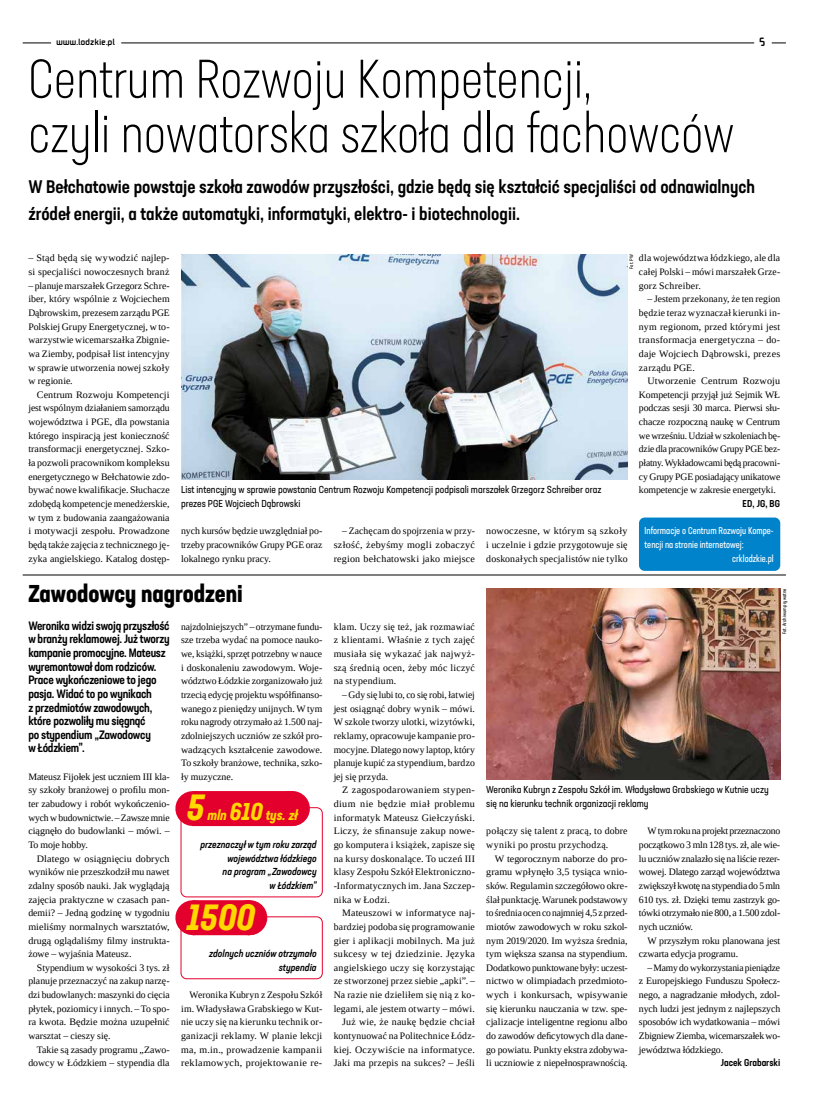
<style>
.page{position:relative;width:820px;height:1106px;background:#fff}
.page>*{position:absolute;margin:0;border:0;box-sizing:border-box;transform-origin:0 0}
.t1{font:300 54px/54.5px "Neusa Next Std Compact";color:#000}
.t2{font:italic 700 condensed 36px "Neusa Next Std";color:#ffd800}
.t3{font:700 condensed 24px "Neusa Next Std";color:#000}
.t4{font:500 condensed 18px/27.3px "Neusa Next Std";color:#000}
.t5{font:italic 700 condensed 14px "Neusa Next Std";color:#ffd800}
.t6{font:500 condensed 12px/13.6px "Neusa Next Std";letter-spacing:-.02em;color:#000}
.t7{font:12px "lodzer";color:#000}
.t8{font:condensed 10px/13.6px "Neusa Next Std";color:#000}
.t9{font:italic 500 condensed 10px/13.6px "Neusa Next Std";letter-spacing:.005em;color:#000;text-align:right}
.t10{font:9.8px/13.6px "Tinos";letter-spacing:.005em;color:#000;text-align:justify}
.t11{font:9.8px "Neusa Next Std Compact";color:#fff}
.t12{font:500 condensed 9.8px "Neusa Next Std";color:#000}
.t13{font:9px "lodzer";color:#000}
.t14{font:condensed 5px "Neusa Next Std";color:#000}
.s1{font-size:24px}
</style>
<div class="page">
<hr style="left:23px;top:43px;width:762px;height:1px;background:#000">
<hr style="left:51px;top:40px;width:70px;height:4px;background:#fff">
<div style="left:753px;top:39px;width:18px;height:7px;background:#fff"></div>
<hr style="left:23px;top:575px;width:762px;height:1px;background:#000">
<div style="left:193px;top:900px;width:56px;height:35px;background:#e3002c"></div>
<svg style="left:221px;top:900px;width:26px;height:1px"></svg>
<hr style="left:249px;top:900px;width:1px;height:35px;background:#e3002c">
<div style="left:180px;top:916px;width:142px;height:63px;border:1px solid #e3002c;border-radius:6px"></div>
<div style="left:193px;top:791px;width:98px;height:35px;background:#e3002c"></div>
<svg style="left:242px;top:791px;width:44px;height:1px"></svg>
<hr style="left:291px;top:791px;width:1px;height:35px;background:#e3002c">
<div style="left:180px;top:807px;width:142px;height:90px;border:1px solid #e3002c;border-radius:6px"></div>
<img style="left:181px;top:254px;width:446px;height:225px">
<img style="left:486px;top:589px;width:294px;height:190px">
<div style="left:638px;top:517px;width:142px;height:54px;background:#0083cb;border-radius:6px"></div>
<p class="t13" style="left:57px;top:37px;width:60px">www.lodzkie.pl</p>
<p class="t7" style="left:759px;top:35px;width:8px">5</p>
<h1 class="t1" style="left:28px;top:51px;width:707px">Centrum Rozwoju Kompetencji,<br>czyli nowatorska szkoła dla fachowców</h1>
<h3 class="t4" style="left:28px;top:173px;width:728px">W Bełchatowie powstaje szkoła zawodów przyszłości, gdzie będą się kształcić specjaliści od odnawialnych źródeł energii, a także automatyki, informatyki, elektro- i biotechnologii.</h3>
<p class="t10" style="left:28px;top:251px;width:143px">– Stąd będą się wywodzić najlep&shy;si specjaliści nowoczesnych branż</p>
<p class="t10" style="left:28px;top:278px;width:143px">– planuje marszałek Grzegorz Schre&shy;iber, który wspólnie z Wojciechem Dąbrowskim, prezesem zarządu PGE Polskiej Grupy Energetycznej, w to&shy;warzystwie wicemarszałka Zbignie&shy;wa Ziemby, podpisał list intencyjny w sprawie utworzenia nowej szkoły w regionie.</p>
<p class="t10" style="left:28px;top:387px;width:143px;text-indent:9px">Centrum Rozwoju Kompetencji jest wspólnym działaniem samorządu województwa i PGE, dla powstania którego inspiracją jest konieczność transformacji energetycznej. Szko&shy;ła pozwoli pracownikom kompleksu energetycznego w Bełchatowie zdo&shy;bywać nowe kwalifikacje. Słuchacze zdobędą kompetencje menedżerskie, w tym z budowania zaangażowania i motywacji zespołu. Prowadzone będą także zajęcia z technicznego ję&shy;zyka angielskiego. Katalog dostęp-</p>
<p class="t8" style="left:181px;top:483px;width:422px">List intencyjny w sprawie powstania Centrum Rozwoju Kompetencji podpisali marszałek Grzegorz Schreiber oraz prezes PGE Wojciech Dąbrowski</p>
<p class="t10" style="left:638px;top:251px;width:143px">dla województwa łódzkiego, ale dla całej Polski – mówi marszałek Grze&shy;gorz Schreiber.</p>
<p class="t10" style="left:638px;top:292px;width:143px;text-indent:9px">– Jestem przekonany, że ten region będzie teraz wyznaczał kierunki in&shy;nym regionom, przed którymi jest transformacja energetyczna – do&shy;daje Wojciech Dąbrowski, prezes zarządu PGE.</p>
<p class="t10" style="left:638px;top:374px;width:143px;text-indent:9px">Utworzenie Centrum Rozwoju Kompetencji przyjął już Sejmik WŁ podczas sesji 30 marca. Pierwsi słu&shy;chacze rozpoczną naukę w Centrum we wrześniu. Udział w szkoleniach bę&shy;dzie dla pracowników Grupy PGE bez&shy;płatny. Wykładowcami będą pracowni&shy;cy Grupy PGE posiadający unikatowe kompetencje w zakresie energetyki.</p>
<p class="t12" style="left:742px;top:497px;width:39px">ED, JG, BG</p>
<p class="t14" style="left:628px;top:269px;width:16px;rotate:-90deg">Fot. PW</p>
<p class="t10" style="left:181px;top:524px;width:143px">nych kursów będzie uwzględniał po&shy;trzeby pracowników Grupy PGE oraz lokalnego rynku pracy.</p>
<p class="t10" style="left:333px;top:524px;width:143px;text-indent:9px">– Zachęcam do spojrzenia w przy&shy;szłość, żebyśmy mogli zobaczyć region bełchatowski jako miejsce</p>
<p class="t10" style="left:486px;top:524px;width:143px">nowoczesne, w którym są szkoły i uczelnie i gdzie przygotowuje się doskonałych specjalistów nie tylko</p>
<p class="t11" style="left:644px;top:525px;width:131px">Informacje o Centrum Rozwoju Kompe-</p>
<p class="t11" style="left:644px;top:538px;width:101px">tencji na stronie internetowej:</p>
<p class="t11" style="left:732px;top:552px;width:43px">crklodzkie.pl</p>
<h3 class="t3" style="left:28px;top:578px;width:216px">Zawodowcy nagrodzeni</h3>
<p class="t6" style="left:28px;top:618px;width:143px">Weronika widzi swoją przyszłość w branży reklamowej. Już tworzy kampanie promocyjne. Mateusz wyremontował dom rodziców.<br>Prace wykończeniowe to jego pasja. Widać to po wynikach<br>z przedmiotów zawodowych, które pozwoliły mu sięgnąć<br>po stypendium „Zawodowcy<br>w Łódzkiem”.</p>
<p class="t10" style="left:28px;top:769px;width:143px">Mateusz Fijołek jest uczniem III kla&shy;sy szkoły branżowej o profilu mon&shy;ter zabudowy i robót wykończenio&shy;wych w budownictwie. – Zawsze mnie ciągnęło do budowlanki – mówi. – To moje hobby.</p>
<p class="t10" style="left:28px;top:851px;width:143px;text-indent:9px">Dlatego w osiągnięciu dobrych wyników nie przeszkodził mu nawet zdalny sposób nauki. Jak wyglądają zajęcia praktyczne w czasach pan&shy;demii? – Jedną godzinę w tygodniu mieliśmy normalnych warsztatów, drugą oglądaliśmy filmy instrukta&shy;żowe – wyjaśnia Mateusz.</p>
<p class="t10" style="left:28px;top:960px;width:143px;text-indent:9px">Stypendium w wysokości 3 tys. zł planuje przeznaczyć na zakup narzę&shy;dzi budowlanych: maszynki do cięcia płytek, poziomicy i innych. – To spo&shy;ra kwota. Będzie można uzupełnić warsztat – cieszy się.</p>
<p class="t10" style="left:28px;top:1042px;width:143px;text-align:right">Takie są zasady programu „Zawo&shy;dowcy w Łódzkiem – stypendia dla</p>
<p class="t10" style="left:181px;top:619px;width:143px">najzdolniejszych” – otrzymane fundu&shy;sze trzeba wydać na pomoce nauko&shy;we, książki, sprzęt potrzebny w nauce i doskonaleniu zawodowym. Woje&shy;wództwo Łódzkie zorganizowało już trzecią edycję projektu współfinanso&shy;wanego z pieniędzy unijnych. W tym roku nagrody otrzymało aż 1.500 naj&shy;zdolniejszych uczniów ze szkół pro&shy;wadzących kształcenie zawodowe.<br>To szkoły branżowe, technika, szko&shy;ły muzyczne.</p>
<h2 class="t2" style="left:187px;top:784px;width:19px">5</h2>
<h3 class="t5" style="left:207px;top:806px;width:92px">mln <span class="s1">610</span> tys. zł</h3>
<p class="t9" style="left:200px;top:837px;width:118px">przeznaczył w tym roku zarząd województwa łódzkiego<br>na program „Zawodowcy<br>w Łódzkiem”</p>
<h2 class="t2" style="left:187px;top:893px;width:70px">1500</h2>
<p class="t9" style="left:209px;top:946px;width:109px">zdolnych uczniów otrzymało stypendia</p>
<p class="t10" style="left:181px;top:988px;width:143px;text-indent:9px">Weronika Kubryn z Zespołu Szkół im. Władysława Grabskiego w Kut&shy;nie uczy się na kierunku technik or&shy;ganizacji reklamy. W planie lekcji ma, m.in., prowadzenie kampanii reklamowych, projektowanie re-</p>
<p class="t10" style="left:333px;top:619px;width:143px">klam. Uczy się też, jak rozmawiać z klientami. Właśnie z tych zajęć musiała się wykazać jak najwyż&shy;szą średnią ocen, żeby móc liczyć na stypendium.</p>
<p class="t10" style="left:333px;top:688px;width:143px;text-indent:9px">– Gdy się lubi to, co się robi, łatwiej jest osiągnąć dobry wynik – mówi.<br>W szkole tworzy ulotki, wizytówki, reklamy, opracowuje kampanie pro&shy;mocyjne. Dlatego nowy laptop, który planuje kupić za stypendium, bardzo jej się przyda.</p>
<p class="t10" style="left:333px;top:783px;width:143px;text-indent:9px">Z zagospodarowaniem stypen&shy;dium nie będzie miał problemu informatyk Mateusz Giełczyński.<br>Liczy, że sfinansuje zakup nowe&shy;go komputera i książek, zapisze się na kursy doskonalące. To uczeń III klasy Zespołu Szkół Elektroniczno--Informatycznych im. Jana Szczep&shy;nika w Łodzi.</p>
<p class="t10" style="left:333px;top:906px;width:143px;text-align:right">Mateuszowi w informatyce naj&shy;bardziej podoba się programowanie gier i aplikacji mobilnych. Ma już sukcesy w tej dziedzinie. Języka angielskiego uczy się korzystając ze stworzonej przez siebie „apki”. – Na razie nie dzieliłem się nią z ko&shy;legami, ale jestem otwarty – mówi.<br>Już wie, że naukę będzie chciał kontynuować na Politechnice Łódz&shy;kiej. Oczywiście na informatyce.<br>Jaki ma przepis na sukces? – Jeśli</p>
<p class="t14" style="left:780px;top:634px;width:47px;rotate:-90deg">Fot. Archiwum prywatne</p>
<p class="t8" style="left:486px;top:783px;width:284px">Weronika Kubryn z Zespołu Szkół im. Władysława Grabskiego w Kutnie uczy się na kierunku technik organizacji reklamy</p>
<p class="t10" style="left:486px;top:824px;width:143px">połączy się talent z pracą, to dobre wyniki po prostu przychodzą.</p>
<p class="t10" style="left:486px;top:851px;width:143px;text-indent:9px">W tegorocznym naborze do pro&shy;gramu wpłynęło 3,5 tysiąca wnio&shy;sków. Regulamin szczegółowo okre&shy;ślał punktację. Warunek podstawowy to średnia ocen co najmniej 4,5 z przed&shy;miotów zawodowych w roku szkol&shy;nym 2019/2020. Im wyższa średnia, tym większa szansa na stypendium.<br>Dodatkowo punktowane były: uczest&shy;nictwo w olimpiadach przedmioto&shy;wych i konkursach, wpisywanie się kierunku nauczania w tzw. spe&shy;cjalizacje inteligentne regionu albo do zawodów deficytowych dla dane&shy;go powiatu. Punkty ekstra zdobywa&shy;li uczniowie z niepełnosprawnością.</p>
<p class="t10" style="left:638px;top:824px;width:143px;text-indent:9px">W tym roku na projekt przeznaczono początkowo 3 mln 128 tys. zł, ale wie&shy;lu uczniów znalazło się na liście rezer&shy;wowej. Dlatego zarząd województwa zwiększył kwotę na stypendia do 5 mln 610 tys. zł. Dzięki temu zastrzyk go&shy;tówki otrzymało nie 800, a 1.500 zdol&shy;nych uczniów.</p>
<p class="t10" style="left:638px;top:933px;width:143px;text-indent:9px">W przyszłym roku planowana jest czwarta edycja programu.</p>
<p class="t10" style="left:638px;top:960px;width:143px;text-indent:9px">– Mamy do wykorzystania pieniądze z Europejskiego Funduszu Społecz&shy;nego, a nagradzanie młodych, zdol&shy;nych ludzi jest jednym z najlepszych sposobów ich wydatkowania – mówi Zbigniew Ziemba, wicemarszałek wo&shy;jewództwa łódzkiego.</p>
<p class="t12" style="left:720px;top:1056px;width:61px">Jacek Grabarski</p>
</div>
